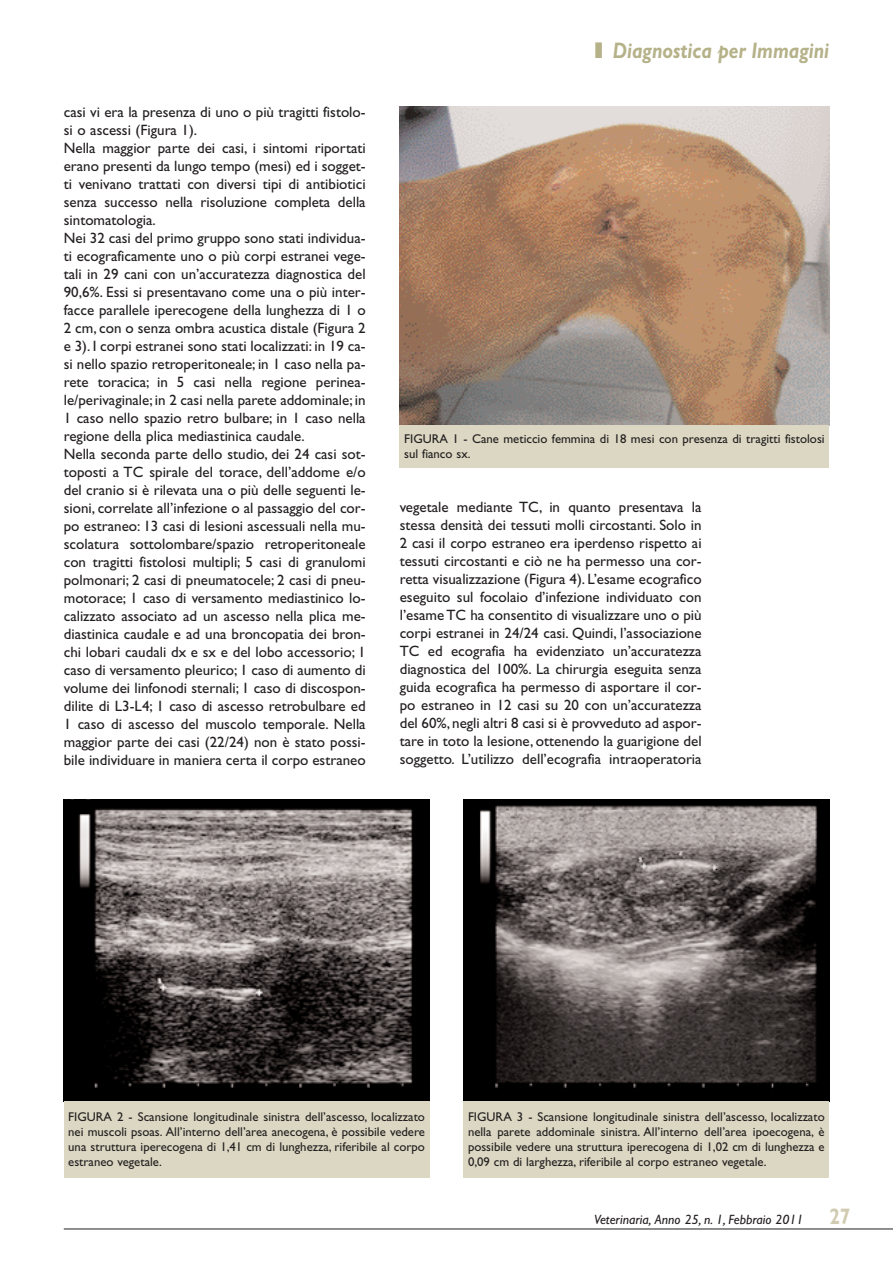
<style>
.page{position:relative;width:893px;height:1263px;background:#fff}
.page>*{position:absolute;margin:0;border:0;box-sizing:border-box;transform-origin:0 0}
.t1{font:italic 700 22.5px "Gill Sans";color:#b5b188;scale:.85 1}
.t2{font:15px/18px "Gill Sans";color:#231f20}
.t3{font:italic 13.5px "Gill Sans";color:#231f20}
.t4{font:12.75px/15px "Gill Sans";color:#231f20;text-align:justify}
.s1{font-weight:700;font-style:normal;font-size:22.5px;color:#d1cbb2}
</style>
<div class="page">
<hr style="left:64px;top:1228px;width:829px;height:1px;background:#231f20">
<img style="left:400px;top:106px;width:429px;height:319px">
<div style="left:400px;top:425px;width:429px;height:43px;background:#dbd7c2"></div>
<img style="left:64px;top:799px;width:365px;height:302px">
<img style="left:463px;top:799px;width:366px;height:302px">
<div style="left:64px;top:1101px;width:365px;height:77px;background:#dbd7c2"></div>
<div style="left:463px;top:1101px;width:366px;height:77px;background:#dbd7c2"></div>
<p class="t2" style="left:64px;top:104px;width:303px">casi vi era la presenza di uno o più tragitti fistolo&shy;si o ascessi (Figura 1).<br>Nella maggior parte dei casi, i sintomi riportati erano presenti da lungo tempo (mesi) ed i sogget&shy;ti venivano trattati con diversi tipi di antibiotici senza successo nella risoluzione completa della sintomatologia.<br>Nei 32 casi del primo gruppo sono stati individua&shy;ti ecograficamente uno o più corpi estranei vege&shy;tali in 29 cani con un’accuratezza diagnostica del 90,6%. Essi si presentavano come una o più inter&shy;facce parallele iperecogene della lunghezza di 1 o 2 cm, con o senza ombra acustica distale (Figura 2 e 3). I corpi estranei sono stati localizzati: in 19 ca&shy;si nello spazio retroperitoneale; in 1 caso nella pa&shy;rete toracica; in 5 casi nella regione perinea&shy;le/perivaginale; in 2 casi nella parete addominale; in 1 caso nello spazio retro bulbare; in 1 caso nella regione della plica mediastinica caudale.<br>Nella seconda parte dello studio, dei 24 casi sot&shy;toposti a TC spirale del torace, dell’addome e/o del cranio si è rilevata una o più delle seguenti le&shy;sioni, correlate all’infezione o al passaggio del cor&shy;po estraneo: 13 casi di lesioni ascessuali nella mu&shy;scolatura sottolombare/spazio retroperitoneale con tragitti fistolosi multipli; 5 casi di granulomi polmonari; 2 casi di pneumatocele; 2 casi di pneu&shy;motorace; 1 caso di versamento mediastinico lo&shy;calizzato associato ad un ascesso nella plica me&shy;diastinica caudale e ad una broncopatia dei bron&shy;chi lobari caudali dx e sx e del lobo accessorio; 1 caso di versamento pleurico; 1 caso di aumento di volume dei linfonodi sternali; 1 caso di discospon&shy;dilite di L3-L4; 1 caso di ascesso retrobulbare ed 1 caso di ascesso del muscolo temporale. Nella maggior parte dei casi (22/24) non è stato possi&shy;bile individuare in maniera certa il corpo estraneo</p>
<h1 class="t1" style="left:595px;top:42px;width:277px">❚ Diagnostica per Immagini</h1>
<p class="t4" style="left:404px;top:432px;width:422px">FIGURA 1 - Cane meticcio femmina di 18 mesi con presenza di tragitti fistolosi sul fianco sx.</p>
<p class="t2" style="left:400px;top:500px;width:303px;text-align:justify">vegetale mediante TC, in quanto presentava la stessa densità dei tessuti molli circostanti. Solo in 2 casi il corpo estraneo era iperdenso rispetto ai tessuti circostanti e ciò ne ha permesso una cor&shy;retta visualizzazione (Figura 4). L’esame ecografico eseguito sul focolaio d’infezione individuato con l’esameTC ha consentito di visualizzare uno o più corpi estranei in 24/24 casi. Quindi, l’associazione TC ed ecografia ha evidenziato un’accuratezza diagnostica del 100%. La chirurgia eseguita senza guida ecografica ha permesso di asportare il cor&shy;po estraneo in 12 casi su 20 con un’accuratezza del 60%, negli altri 8 casi si è provveduto ad aspor&shy;tare in toto la lesione, ottenendo la guarigione del soggetto. L’utilizzo dell’ecografia intraoperatoria</p>
<p class="t4" style="left:68px;top:1110px;width:358px">FIGURA 2 - Scansione longitudinale sinistra dell’ascesso, localizzato nei muscoli psoas. All’interno dell’area anecogena, è possibile vedere una struttura iperecogena di 1,41 cm di lunghezza, riferibile al corpo estraneo vegetale.</p>
<p class="t4" style="left:468px;top:1110px;width:358px">FIGURA 3 - Scansione longitudinale sinistra dell’ascesso, localizzato nella parete addominale sinistra. All’interno dell’area ipoecogena, è possibile vedere una struttura iperecogena di 1,02 cm di lunghezza e 0,09 cm di larghezza, riferibile al corpo estraneo vegetale.</p>
<p class="t3" style="left:594px;top:1214px;width:258px">Veterinaria, Anno 25, n. 1, Febbraio 2011 <span class="s1">27</span></p>
</div>
